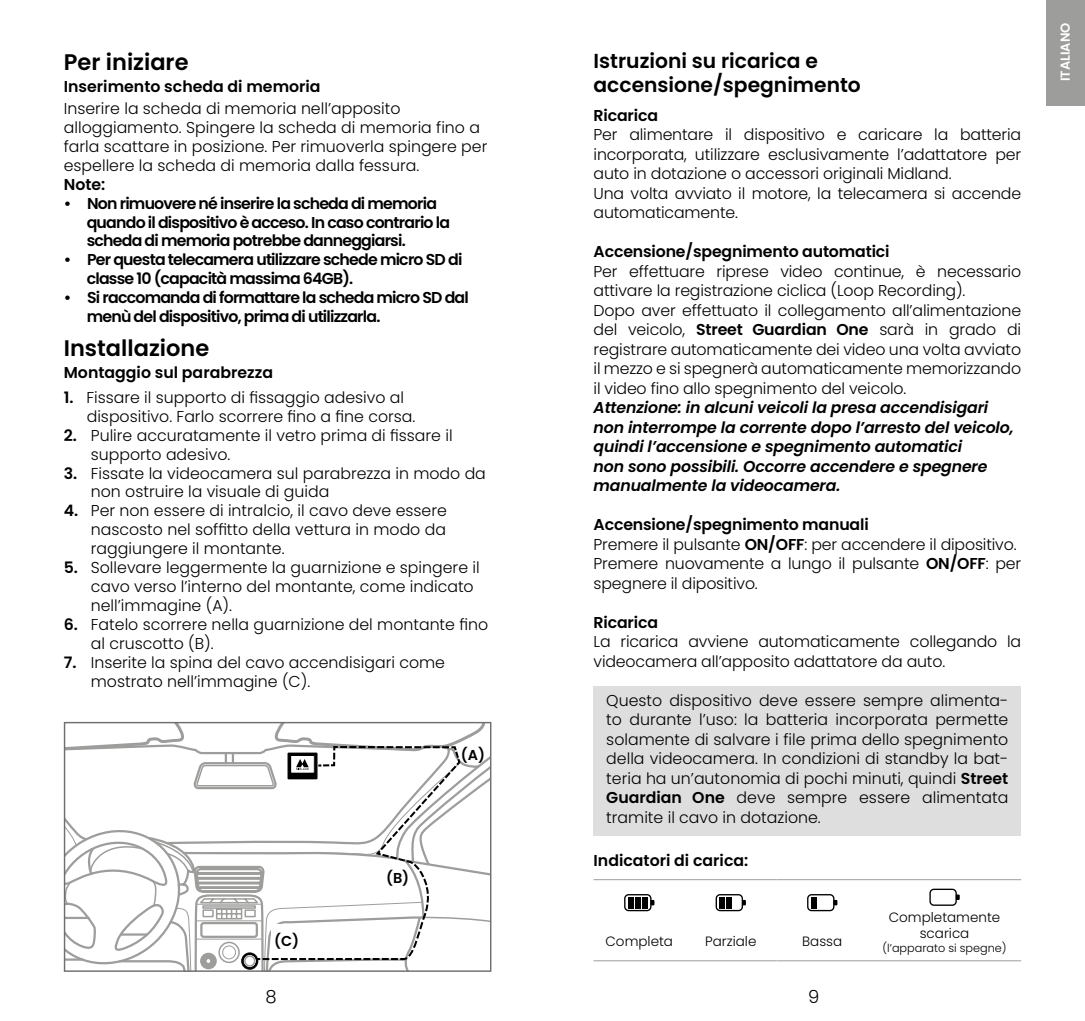
<style>
.page{position:relative;width:1085px;height:1021px;background:#fff}
.page>*{position:absolute;margin:0;border:0;box-sizing:border-box;transform-origin:0 0}
.t1{font:600 22.5px "Poppins";color:#000}
.t2{font:600 20.25px/25px "Poppins";color:#000}
.t3{font:300 18px "Poppins";color:#000}
.t4{font:300 15.75px/19.6px "Poppins";letter-spacing:-.01em;color:#000}
.t5{font:600 15.75px/18.9px "Poppins";letter-spacing:-.05em;color:#000}
.t6{font:italic 600 15.75px/19.6px "Poppins";letter-spacing:-.01em;color:#000}
.t7{font:600 15.75px "Poppins";color:#000}
.t8{font:600 15.75px "Poppins";letter-spacing:-.01em;color:#000}
.t9{font:600 14.4px "Poppins";color:#000}
.t10{font:300 13.5px/16.2px "Poppins";color:#000;text-align:center}
.t11{font:600 13.05px "Poppins";color:#fff}
.t12{font:300 11.25px "Poppins";color:#000}
.s1{font-weight:600}
</style>
<div class="page">
<div style="left:1046px;top:0;width:38px;height:105px;background:#9d9d9c"></div>
<div style="left:593px;top:686px;width:427px;height:150px;background:#dedede"></div>
<hr style="left:593px;top:879px;width:92px;height:1px;background:#a8a8a7">
<hr style="left:685px;top:879px;width:91px;height:1px;background:#a8a8a7">
<hr style="left:776px;top:879px;width:91px;height:1px;background:#a8a8a7">
<hr style="left:867px;top:879px;width:153px;height:1px;background:#a8a8a7">
<hr style="left:593px;top:960px;width:92px;height:1px;background:#a8a8a7">
<hr style="left:685px;top:960px;width:91px;height:1px;background:#a8a8a7">
<hr style="left:776px;top:960px;width:91px;height:1px;background:#a8a8a7">
<hr style="left:867px;top:960px;width:153px;height:1px;background:#a8a8a7">
<div style="left:624px;top:894px;width:27px;height:17px;border:1px solid #000;border-radius:4px"></div>
<svg style="left:650px;top:899px;width:4px;height:6px"></svg>
<div style="left:628px;top:897px;width:5px;height:11px;background:#000"></div>
<div style="left:635px;top:897px;width:5px;height:11px;background:#000"></div>
<div style="left:642px;top:897px;width:5px;height:11px;background:#000"></div>
<div style="left:715px;top:894px;width:28px;height:17px;border:1px solid #000;border-radius:4px"></div>
<svg style="left:742px;top:899px;width:3px;height:6px"></svg>
<div style="left:719px;top:897px;width:6px;height:11px;background:#000"></div>
<div style="left:726px;top:897px;width:5px;height:11px;background:#000"></div>
<div style="left:807px;top:894px;width:27px;height:17px;border:1px solid #000;border-radius:4px"></div>
<svg style="left:833px;top:899px;width:4px;height:6px"></svg>
<div style="left:811px;top:897px;width:5px;height:11px;background:#000"></div>
<div style="left:929px;top:888px;width:27px;height:17px;border:1px solid #000;border-radius:4px"></div>
<svg style="left:955px;top:894px;width:4px;height:6px"></svg>
<svg style="left:65px;top:722px;width:425px;height:249px"></svg>
<h1 class="t1" style="left:64px;top:49px;width:126px">Per iniziare</h1>
<p class="t7" style="left:64px;top:77px;width:258px">Inserimento scheda di memoria</p>
<p class="t4" style="left:64px;top:99px;width:425px;line-height:18.9px">Inserire la scheda di memoria nell’apposito alloggiamento. Spingere la scheda di memoria fino a farla scattare in posizione. Per rimuoverla spingere per espellere la scheda di memoria dalla fessura.</p>
<p class="t5" style="left:64px;top:175px;width:43px">Note:</p>
<p class="t5" style="left:87px;top:194px;width:365px;text-indent:-23px">• Non rimuovere né inserire la scheda di memoria quando il dispositivo è acceso. In caso contrario la scheda di memoria potrebbe danneggiarsi.</p>
<p class="t5" style="left:87px;top:250px;width:377px;text-indent:-23px">• Per questa telecamera utilizzare schede micro SD di classe 10 (capacità massima 64GB).</p>
<p class="t5" style="left:87px;top:288px;width:383px;text-indent:-23px">• Si raccomanda di formattare la scheda micro SD dal menù del dispositivo, prima di utilizzarla.</p>
<h1 class="t1" style="left:64px;top:334px;width:147px">Installazione</h1>
<p class="t7" style="left:64px;top:363px;width:211px">Montaggio sul parabrezza</p>
<p class="t4" style="left:87px;top:388px;width:330px;line-height:18.9px;text-indent:-23px"><span class="s1">1.</span> Fissare il supporto di fissaggio adesivo al dispositivo. Farlo scorrere fino a fine corsa.</p>
<p class="t4" style="left:91px;top:426px;width:363px;line-height:18.9px;text-indent:-27px"><span class="s1">2.</span> Pulire accuratamente il vetro prima di fissare il supporto adesivo.</p>
<p class="t4" style="left:91px;top:463px;width:396px;line-height:18.9px;text-indent:-27px"><span class="s1">3.</span> Fissate la videocamera sul parabrezza in modo da non ostruire la visuale di guida</p>
<p class="t4" style="left:91px;top:501px;width:357px;line-height:18.9px;text-align:justify;text-indent:-27px"><span class="s1">4.</span> Per non essere di intralcio, il cavo deve essere nascosto nel soffitto della vettura in modo da raggiungere il montante.</p>
<p class="t4" style="left:91px;top:558px;width:390px;line-height:18.9px;text-indent:-27px"><span class="s1">5.</span> Sollevare leggermente la guarnizione e spingere il cavo verso l’interno del montante, come indicato nell’immagine (A).</p>
<p class="t4" style="left:91px;top:615px;width:398px;line-height:18.9px;text-indent:-27px"><span class="s1">6.</span> Fatelo scorrere nella guarnizione del montante fino al cruscotto (B).</p>
<p class="t4" style="left:91px;top:652px;width:355px;line-height:18.9px;text-indent:-27px"><span class="s1">7.</span> Inserite la spina del cavo accendisigari come mostrato nell’immagine (C).</p>
<p class="t9" style="left:274px;top:932px;width:26px">(C)</p>
<p class="t9" style="left:386px;top:869px;width:25px">(B)</p>
<p class="t9" style="left:461px;top:746px;width:26px">(A)</p>
<p class="t2" style="left:593px;top:48px;width:269px">Istruzioni su ricarica e accensione/spegnimento</p>
<p class="t8" style="left:593px;top:106px;width:66px">Ricarica</p>
<p class="t4" style="left:593px;top:125px;width:429px">Per alimentare il dispositivo e caricare la batteria incorporata, utilizzare esclusivamente l’adattatore per auto in dotazione o accessori originali Midland.<br>Una volta avviato il motore, la telecamera si accende automaticamente.</p>
<p class="t8" style="left:593px;top:242px;width:297px">Accensione/spegnimento automatici</p>
<p class="t4" style="left:593px;top:261px;width:429px">Per effettuare riprese video continue, è necessario attivare la registrazione ciclica (Loop Recording).<br>Dopo aver effettuato il collegamento all’alimentazione del veicolo, <span class="s1">Street Guardian One</span> sarà in grado di registrare automaticamente dei video una volta avviato il mezzo e si spegnerà automaticamente memorizzando il video fino allo spegnimento del veicolo.</p>
<p class="t6" style="left:593px;top:398px;width:421px">Attenzione: in alcuni veicoli la presa accendisigari non interrompe la corrente dopo l’arresto del veicolo, quindi l’accensione e spegnimento automatici<br>non sono possibili. Occorre accendere e spegnere manualmente la videocamera.</p>
<p class="t4" style="left:593px;top:515px;width:429px"><span class="s1">Accensione/spegnimento manuali<br></span>Premere il pulsante <span class="s1">ON/OFF</span>: per accendere il dipositivo.<br>Premere nuovamente a lungo il pulsante <span class="s1">ON/OFF</span>: per spegnere il dipositivo.</p>
<p class="t8" style="left:593px;top:613px;width:66px">Ricarica</p>
<p class="t4" style="left:593px;top:632px;width:429px">La ricarica avviene automaticamente collegando la videocamera all’apposito adattatore da auto.</p>
<p class="t4" style="left:606px;top:690px;width:403px;text-align:justify">Questo dispositivo deve essere sempre alimenta&shy;to durante l’uso: la batteria incorporata permette solamente di salvare i file prima dello spegnimento della videocamera. In condizioni di standby la bat&shy;teria ha un’autonomia di pochi minuti, quindi <span class="s1">Street Guardian One</span> deve sempre essere alimentata tramite il cavo in dotazione.</p>
<p class="t7" style="left:593px;top:851px;width:156px">Indicatori di carica:</p>
<p class="t10" style="left:605px;top:933px;width:69px">Completa</p>
<p class="t10" style="left:705px;top:933px;width:53px">Parziale</p>
<p class="t10" style="left:802px;top:933px;width:42px">Bassa</p>
<p class="t10" style="left:888px;top:909px;width:113px">Completamente scarica</p>
<p class="t12" style="left:882px;top:941px;width:126px">(l’apparato si spegne)</p>
<p class="t3" style="left:265px;top:986px;width:13px">8</p>
<p class="t3" style="left:808px;top:986px;width:13px">9</p>
<p class="t11" style="left:1057px;top:81px;width:60px;rotate:-90deg">ITALIANO</p>
</div>
